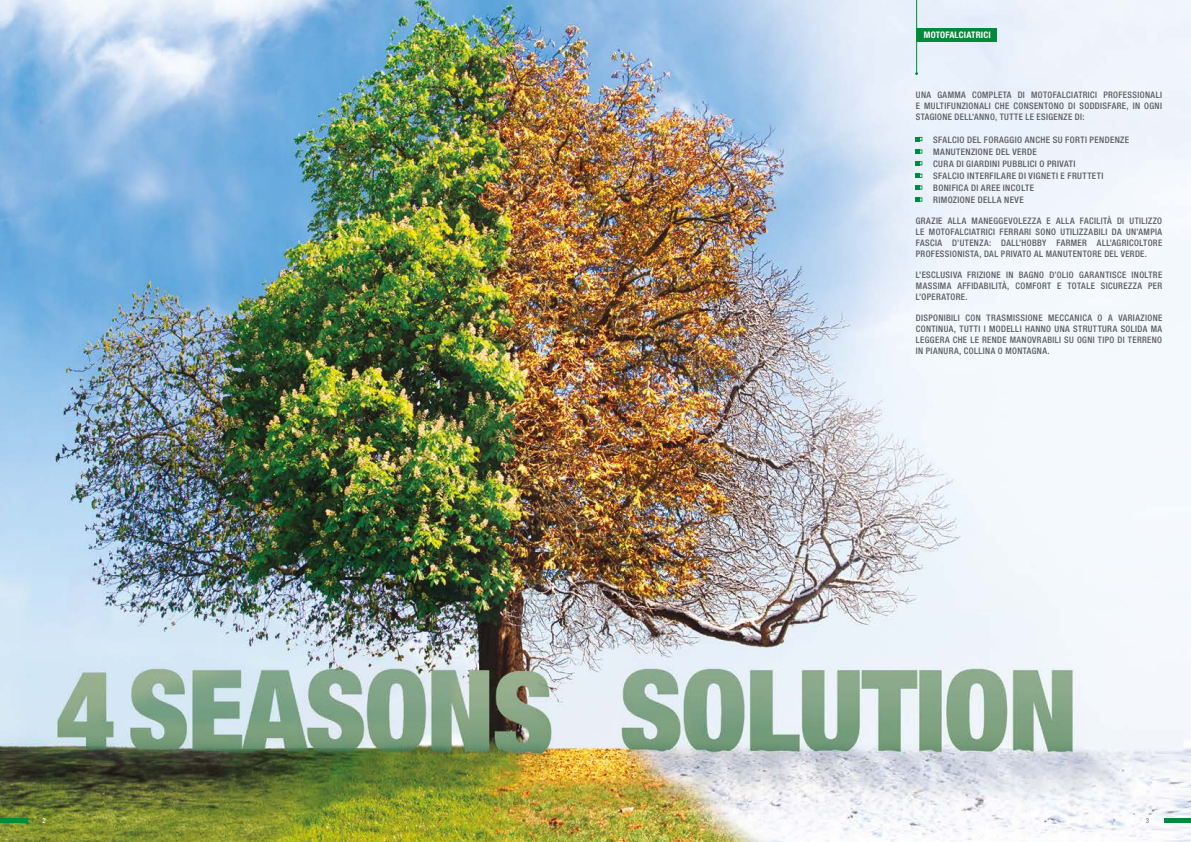
<style>
.page{position:relative;width:1191px;height:842px;background:#fff}
.page>*{position:absolute;margin:0;border:0;box-sizing:border-box;transform-origin:0 0}
.t1{font:500 condensed 9px/10.8px "Helvetica Neue LTW1 G";letter-spacing:.04em;color:#5b5b5f;text-align:justify}
.t2{font:700 condensed 9px "Helvetica Neue LT Std";letter-spacing:.02em;color:#fff}
.t3{font:500 condensed 7px "Helvetica Neue LT Std";color:#fff}
.t4{font:condensed 7px "Helvetica Neue LT Std";color:#706f6f}
</style>
<div class="page">
<img style="left:0;top:0;width:1191px;height:842px">
<div style="left:916px;top:28px;width:80px;height:13px;background:#008a3b"></div>
<hr style="left:916px;top:0;width:1px;height:72px;background:#008a3b">
<svg style="left:915px;top:137px;width:7px;height:4px"></svg>
<svg style="left:915px;top:149px;width:7px;height:5px"></svg>
<svg style="left:915px;top:161px;width:7px;height:4px"></svg>
<svg style="left:915px;top:174px;width:7px;height:4px"></svg>
<svg style="left:915px;top:185px;width:7px;height:5px"></svg>
<svg style="left:915px;top:197px;width:7px;height:5px"></svg>
<hr style="left:1164px;top:819px;width:27px;height:4px;background:#008a3b">
<hr style="left:0;top:819px;width:27px;height:4px;background:#008a3b">
<p class="t2" style="left:924px;top:29px;width:68px">MOTOFALCIATRICI</p>
<p class="t1" style="left:915px;top:89px;width:248px">UNA GAMMA COMPLETA DI MOTOFALCIATRICI PROFESSIONALI E MULTIFUNZIONALI CHE CONSENTONO DI SODDISFARE, IN OGNI STAGIONE DELL’ANNO, TUTTE LE ESIGENZE DI:</p>
<p class="t1" style="left:933px;top:133px;width:197px;line-height:12px;text-align:left">SFALCIO DEL FORAGGIO ANCHE SU FORTI PENDENZE<br>MANUTENZIONE DEL VERDE<br>CURA DI GIARDINI PUBBLICI O PRIVATI<br>SFALCIO INTERFILARE DI VIGNETI E FRUTTETI<br>BONIFICA DI AREE INCOLTE<br>RIMOZIONE DELLA NEVE</p>
<p class="t1" style="left:915px;top:215px;width:248px">GRAZIE ALLA MANEGGEVOLEZZA E ALLA FACILITÀ DI UTILIZZO LE MOTOFALCIATRICI FERRARI SONO UTILIZZABILI DA UN’AMPIA FASCIA D’UTENZA: DALL’HOBBY FARMER ALL’AGRICOLTORE PROFESSIONISTA, DAL PRIVATO AL MANUTENTORE DEL VERDE.</p>
<p class="t1" style="left:916px;top:269px;width:248px">L’ESCLUSIVA FRIZIONE IN BAGNO D’OLIO GARANTISCE INOLTRE MASSIMA AFFIDABILITÀ, COMFORT E TOTALE SICUREZZA PER L’OPERATORE.</p>
<p class="t1" style="left:915px;top:313px;width:248px">DISPONIBILI CON TRASMISSIONE MECCANICA O A VARIAZIONE CONTINUA, TUTTI I MODELLI HANNO UNA STRUTTURA SOLIDA MA LEGGERA CHE LE RENDE MANOVRABILI SU OGNI TIPO DI TERRENO IN PIANURA, COLLINA O MONTAGNA.</p>
<p class="t3" style="left:43px;top:816px;width:5px">2</p>
<p class="t4" style="left:1145px;top:817px;width:5px">3</p>
</div>
